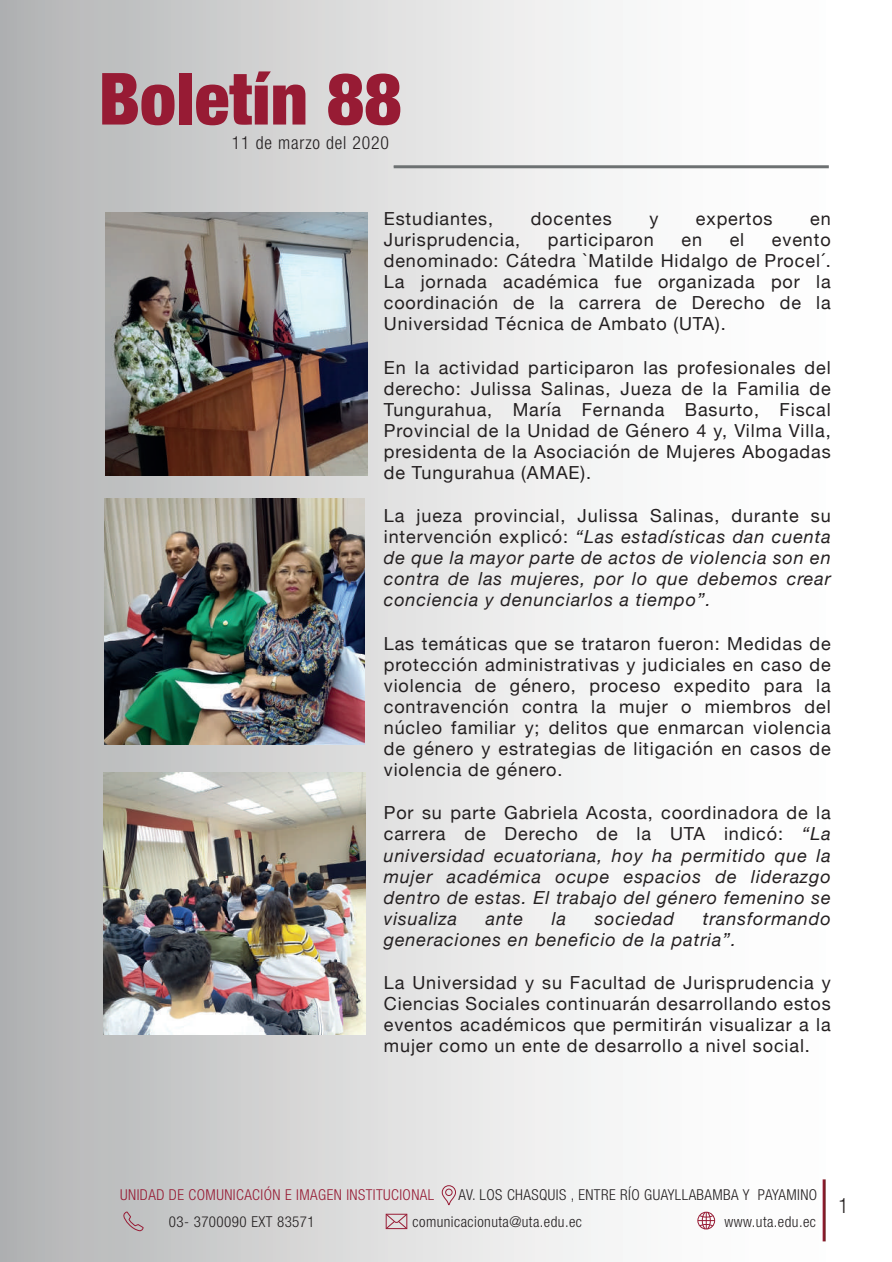
<style>
.page{position:relative;width:892px;height:1262px;background:#fff}
.page>*{position:absolute;margin:0;border:0;box-sizing:border-box;transform-origin:0 0}
.t1{font:900 condensed 72px "Helvetica Neue";color:#971b34}
.t2{font:300 condensed 21px "Helvetica Neue LT Pro";color:#231f20}
.t3{font:18px/21px "Helvetica Neue";letter-spacing:.05em;color:#231f20;text-align:justify}
.t4{font:italic 18px/21px "Helvetica Neue";letter-spacing:.05em;color:#231f20;text-align:justify}
.t5{font:300 condensed 18px "Helvetica Neue LT Pro";letter-spacing:.05em;color:#231f20}
.t6{font:300 condensed 15px "Helvetica Neue LT Pro";letter-spacing:.03em;color:#231f20}
.t7{font:300 condensed 15px "Helvetica Neue LT Pro";letter-spacing:.03em;color:#971b34}
.s1{font-style:normal}
</style>
<div class="page">
<div style="left:0;top:0;width:891px;height:1261px;background:linear-gradient(to right,#b7b8b8,#fff)"></div>
<hr style="left:393px;top:165px;width:435px;height:3px;background:#6d7172">
<hr style="left:822px;top:1179px;width:3px;height:62px;background:#fff">
<svg style="left:385px;top:1213px;width:22px;height:16px"></svg>
<svg style="left:123px;top:1210px;width:21px;height:21px"></svg>
<svg style="left:697px;top:1211px;width:17px;height:18px"></svg>
<svg style="left:441px;top:1184px;width:15px;height:21px"></svg>
<img style="left:104px;top:498px;width:260px;height:246px">
<img style="left:104px;top:772px;width:261px;height:262px">
<img style="left:105px;top:213px;width:263px;height:263px">
<h1 class="t1" style="left:98px;top:40px;width:304px">Boletín 88</h1>
<p class="t5" style="left:232px;top:133px;width:159px">11 de marzo del 2020</p>
<p class="t3" style="left:383px;top:209px;width:111px">Estudiantes,</p>
<p class="t3" style="left:530px;top:209px;width:82px">docentes</p>
<p class="t3" style="left:649px;top:209px;width:10px">y</p>
<p class="t3" style="left:695px;top:209px;width:78px">expertos</p>
<p class="t3" style="left:809px;top:209px;width:22px">en</p>
<p class="t3" style="left:383px;top:230px;width:138px">Jurisprudencia,</p>
<p class="t3" style="left:547px;top:230px;width:107px">participaron</p>
<p class="t3" style="left:681px;top:230px;width:22px">en</p>
<p class="t3" style="left:729px;top:230px;width:16px">el</p>
<p class="t3" style="left:383px;top:230px;width:448px;text-indent:388px">evento denominado: Cátedra `Matilde Hidalgo de Procel´.<br>La jornada académica fue organizada por la coordinación de la carrera de Derecho de la Universidad Técnica de Ambato (UTA).</p>
<p class="t3" style="left:383px;top:358px;width:448px">En la actividad participaron las profesionales del derecho: Julissa Salinas, Jueza de la Familia de Tungurahua, María Fernanda Basurto, Fiscal Provincial de la Unidad de Género 4 y, Vilma Villa, presidenta de la Asociación de Mujeres Abogadas de Tungurahua (AMAE).</p>
<p class="t4" style="left:383px;top:506px;width:448px"><span class="s1">La jueza provincial, Julissa Salinas, durante su intervención explicó:</span> “Las estadísticas dan cuenta de que la mayor parte de actos de violencia son en contra de las mujeres, por lo que debemos crear conciencia y denunciarlos a tiempo”.</p>
<p class="t3" style="left:383px;top:634px;width:448px">Las temáticas que se trataron fueron: Medidas de protección administrativas y judiciales en caso de violencia de género, proceso expedito para la contravención contra la mujer o miembros del núcleo familiar y; delitos que enmarcan violencia de género y estrategias de litigación en casos de violencia de género.</p>
<p class="t4" style="left:383px;top:803px;width:448px"><span class="s1">Por su parte Gabriela Acosta, coordinadora de la carrera de Derecho de la UTA indicó:</span> “La universidad ecuatoriana, hoy ha permitido que la mujer académica ocupe espacios de liderazgo dentro de estas. El trabajo del género femenino se visualiza</p>
<p class="t4" style="left:383px;top:908px;width:448px;text-indent:319px">transformando generaciones en beneficio de la patria”.</p>
<p class="t3" style="left:383px;top:973px;width:448px">La Universidad y su Facultad de Jurisprudencia y Ciencias Sociales continuarán desarrollando estos eventos académicos que permitirán visualizar a la mujer como un ente de desarrollo a nivel social.</p>
<p class="t4" style="left:485px;top:908px;width:39px">ante</p>
<p class="t4" style="left:551px;top:908px;width:16px">la</p>
<p class="t4" style="left:594px;top:908px;width:81px">sociedad</p>
<p class="t7" style="left:120px;top:1186px;width:315px">UNIDAD DE COMUNICACIÓN E IMAGEN INSTITUCIONAL</p>
<p class="t6" style="left:458px;top:1186px;width:360px">AV. LOS CHASQUIS , ENTRE RÍO GUAYLLABAMBA Y PAYAMINO</p>
<p class="t6" style="left:169px;top:1213px;width:147px">03- 3700090 EXT 83571</p>
<p class="t6" style="left:412px;top:1213px;width:171px">comunicacionuta@uta.edu.ec</p>
<p class="t6" style="left:724px;top:1213px;width:93px">www.uta.edu.ec</p>
<p class="t2" style="left:838px;top:1193px;width:12px">1</p>
</div>
